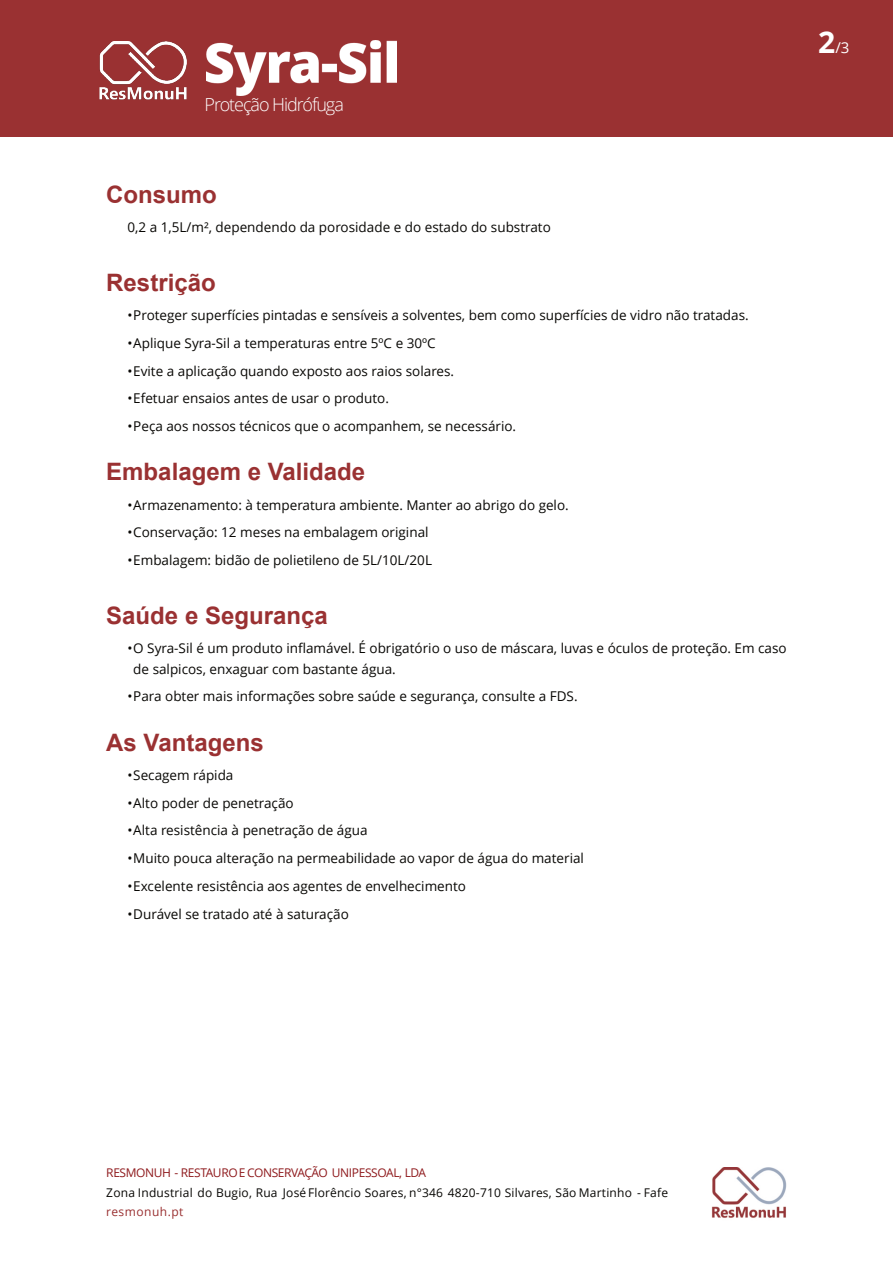
<style>
.page{position:relative;width:893px;height:1263px;background:#fff}
.page>*{position:absolute;margin:0;border:0;box-sizing:border-box;transform-origin:0 0}
.t1{font:700 24px "Arial";color:#9a3132}
.t2{font:300 18px "Open Sans";letter-spacing:-.055em;color:#fff}
.t3{font:15px "Open Sans";color:#fff}
.t4{font:13.5px/20.2px "Open Sans";color:#080704}
.t5{font:12px "Open Sans";letter-spacing:.015em;color:#080704}
.t6{font:12px "Open Sans";letter-spacing:-.03em;color:#8e191c}
.t7{font:12px "Open Sans";letter-spacing:.04em;color:#9a3132}
.s1{font-weight:700;font-size:30px}
</style>
<div class="page">
<div style="left:0;top:0;width:893px;height:137px;background:#9a3132"></div>
<img style="left:711px;top:1168px;width:76px;height:50px">
<img style="left:99px;top:41px;width:88px;height:59px">
<img style="left:207px;top:40px;width:190px;height:55px">
<h2 class="t2" style="left:205px;top:97px;width:141px">Proteção Hidrófuga</h2>
<h1 class="t1" style="left:106px;top:185px;width:112px">Consumo</h1>
<p class="t4" style="left:128px;top:218px;width:425px">0,2 a 1,5L/m², dependendo da porosidade e do estado do substrato</p>
<h1 class="t1" style="left:106px;top:273px;width:111px">Restrição</h1>
<p class="t4" style="left:128px;top:307px;width:623px">•Proteger superfícies pintadas e sensíveis a solventes, bem como superfícies de vidro não tratadas.</p>
<p class="t4" style="left:128px;top:334px;width:310px">•Aplique Syra-Sil a temperaturas entre 5ºC e 30ºC</p>
<p class="t4" style="left:128px;top:362px;width:328px">•Evite a aplicação quando exposto aos raios solares.</p>
<p class="t4" style="left:128px;top:390px;width:263px">•Efetuar ensaios antes de usar o produto.</p>
<p class="t4" style="left:128px;top:418px;width:390px">•Peça aos nossos técnicos que o acompanhem, se necessário.</p>
<h1 class="t1" style="left:106px;top:463px;width:260px">Embalagem e Validade</h1>
<p class="t4" style="left:128px;top:496px;width:443px">•Armazenamento: à temperatura ambiente. Manter ao abrigo do gelo.</p>
<p class="t4" style="left:128px;top:524px;width:303px">•Conservação: 12 meses na embalagem original</p>
<p class="t4" style="left:128px;top:551px;width:306px">•Embalagem: bidão de polietileno de 5L/10L/20L</p>
<h1 class="t1" style="left:106px;top:607px;width:223px">Saúde e Segurança</h1>
<p class="t4" style="left:133px;top:640px;width:655px;text-indent:-6px">•O Syra-Sil é um produto inflamável. É obrigatório o uso de máscara, luvas e óculos de proteção. Em caso de salpicos, enxaguar com bastante água.</p>
<p class="t4" style="left:128px;top:688px;width:451px">•Para obter mais informações sobre saúde e segurança, consulte a FDS.</p>
<h1 class="t1" style="left:106px;top:733px;width:159px">As Vantagens</h1>
<p class="t4" style="left:128px;top:766px;width:107px">•Secagem rápida</p>
<p class="t4" style="left:128px;top:794px;width:168px">•Alto poder de penetração</p>
<p class="t4" style="left:128px;top:822px;width:241px">•Alta resistência à penetração de água</p>
<p class="t4" style="left:128px;top:849px;width:458px">•Muito pouca alteração na permeabilidade ao vapor de água do material</p>
<p class="t4" style="left:128px;top:877px;width:340px">•Excelente resistência aos agentes de envelhecimento</p>
<p class="t4" style="left:128px;top:905px;width:223px">•Durável se tratado até à saturação</p>
<p class="t3" style="left:818px;top:41px;width:33px"><span class="s1">2</span>/3</p>
<p class="t6" style="left:106px;top:1168px;width:321px">RESMONUH - RESTAUROE CONSERVAÇÃO UNIPESSOAL, LDA</p>
<p class="t5" style="left:106px;top:1187px;width:563px">Zona Industrial do Bugio, Rua José Florêncio Soares, n°346 4820-710 Silvares, São Martinho - Fafe</p>
<p class="t7" style="left:106px;top:1207px;width:79px">resmonuh.pt</p>
</div>
